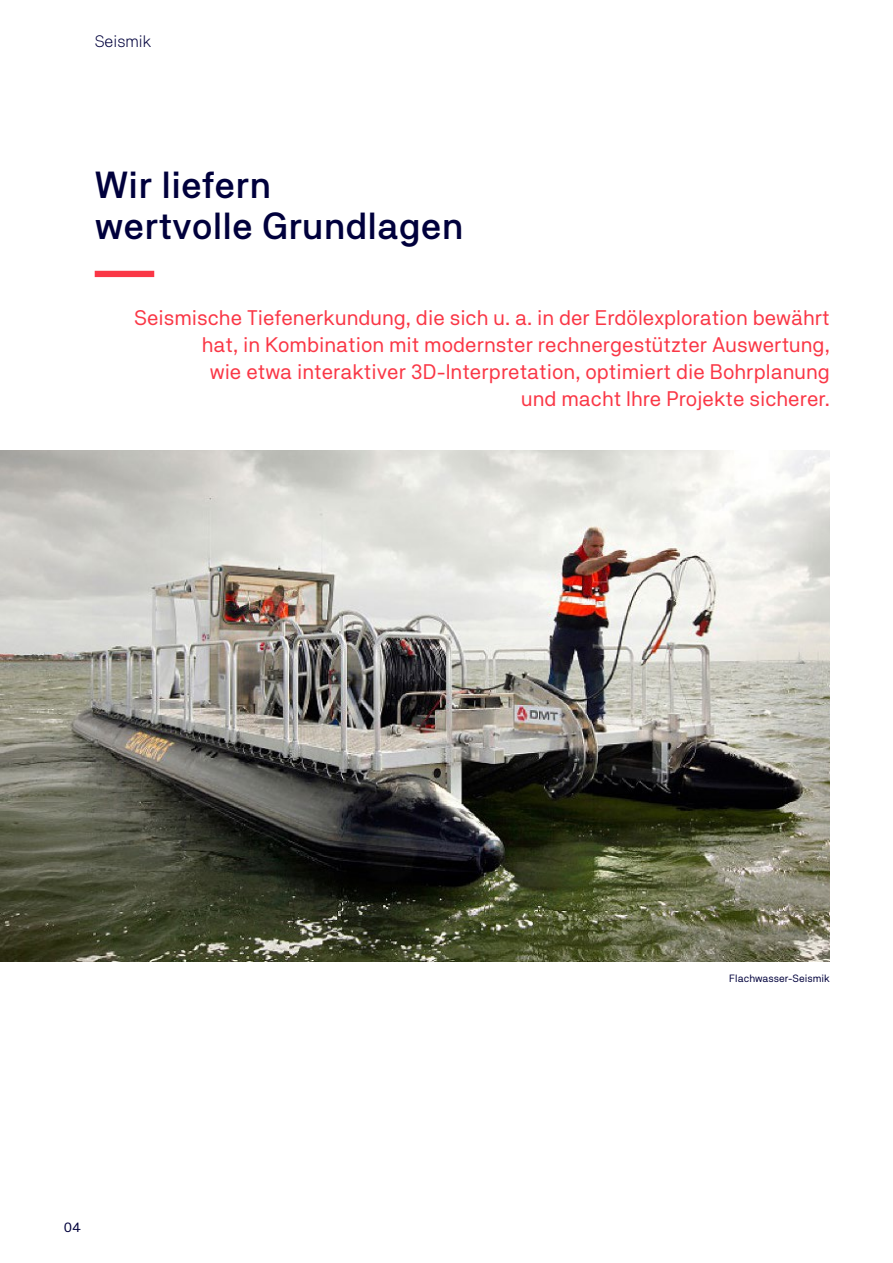
<style>
.page{position:relative;width:893px;height:1263px;background:#fff}
.page>*{position:absolute;margin:0;border:0;box-sizing:border-box;transform-origin:0 0}
.t1{font:500 37.5px/41.2px "TNG Pro";color:#00003c}
.t2{font:21px/27px "TNG Pro";color:#fa3746;text-align:right}
.t3{font:300 16.5px "TNG Pro";color:#00003c}
.t4{font:13.5px "TNG Pro";color:#00003c}
.t5{font:10.5px "TNG Pro";color:#00003c}
</style>
<div class="page">
<div style="left:95px;top:271px;width:59px;height:6px;background:#fa3746"></div>
<img style="left:0;top:451px;width:830px;height:510px">
<p class="t3" style="left:95px;top:32px;width:58px">Seismik</p>
<h1 class="t1" style="left:95px;top:164px;width:370px">Wir liefern<br>wertvolle Grundlagen</h1>
<p class="t2" style="left:134px;top:304px;width:697px">Seismische Tiefenerkundung, die sich u. a. in der Erdölexploration bewährt hat, in Kombination mit modernster rechnergestützter Auswertung,<br>wie etwa interaktiver 3D-Interpretation, optimiert die Bohrplanung<br>und macht Ihre Projekte sicherer.</p>
<p class="t4" style="left:64px;top:1219px;width:19px">04</p>
<p class="t5" style="left:729px;top:972px;width:102px">Flachwasser-Seismik</p>
</div>
